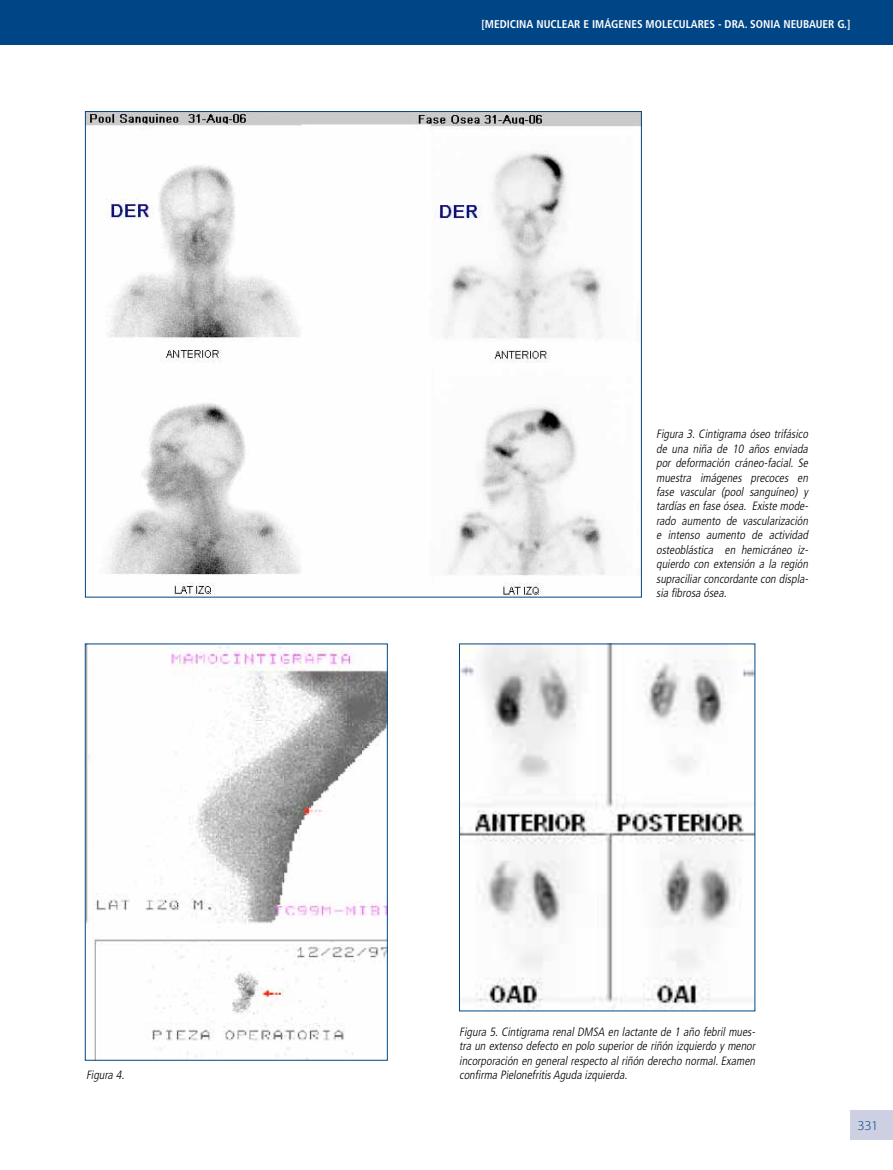
<style>
.page{position:relative;width:893px;height:1170px;background:#fff}
.page>*{position:absolute;margin:0;border:0;box-sizing:border-box;transform-origin:0 0}
.t1{font:300 13.5px "Myriad Pro";color:#004586;scale:1.1 1}
.t2{font:italic 300 condensed 12px/14.4px "Frutiger";color:#000;text-align:justify}
.t3{font:700 condensed 11.25px "Frutiger";color:#fff}
</style>
<div class="page">
<div style="left:850px;top:1110px;width:43px;height:30px;background:#cdd0e3"></div>
<img style="left:87px;top:113px;width:553px;height:482px">
<img style="left:87px;top:645px;width:299px;height:413px">
<div style="left:85px;top:643px;width:303px;height:417px;border:1px solid #004586"></div>
<img style="left:461px;top:645px;width:292px;height:364px">
<div style="left:0;top:0;width:893px;height:44px;background:#004586"></div>
<p class="t2" style="left:86px;top:1067px;width:42px">Figura 4.</p>
<p class="t3" style="left:482px;top:17px;width:19px">[MEDICINA</p>
<p class="t3" style="left:536px;top:17px;width:15px">NUCLEAR</p>
<p class="t3" style="left:583px;top:17px;width:42px">E IMÁGENES</p>
<p class="t3" style="left:646px;top:17px;width:17px">MOLECULARES</p>
<p class="t3" style="left:718px;top:17px;width:45px">- DRA. SONIA</p>
<p class="t3" style="left:783px;top:17px;width:34px">NEUBAUER</p>
<p class="t3" style="left:837px;top:17px;width:14px">G.]</p>
<p class="t2" style="left:656px;top:427px;width:156px">Figura 3.Cintigrama óseo trifásico de una niña de 10 años enviada por deformación cráneo-facial. Se muestra imágenes precoces en fase vascular (pool sanguíneo) y tardíasen fase ósea. Existe mode&shy;rado aumento de vascularización e intenso aumento de actividad osteoblástica en hemicráneo iz&shy;quierdo con extensión a la región supraciliarconcordante con displa&shy;sia fibrosa ósea.</p>
<p class="t2" style="left:459px;top:1024px;width:300px">Figura 5.Cintigrama renal DMSA en lactante de 1 año febril mues&shy;tra un extenso defecto en polo superior de riñón izquierdo y menor incorporación en generalrespecto alriñón derecho normal.Examen confirma PielonefritisAguda izquierda.</p>
<p class="t1" style="left:857px;top:1117px;width:21px">331</p>
</div>
